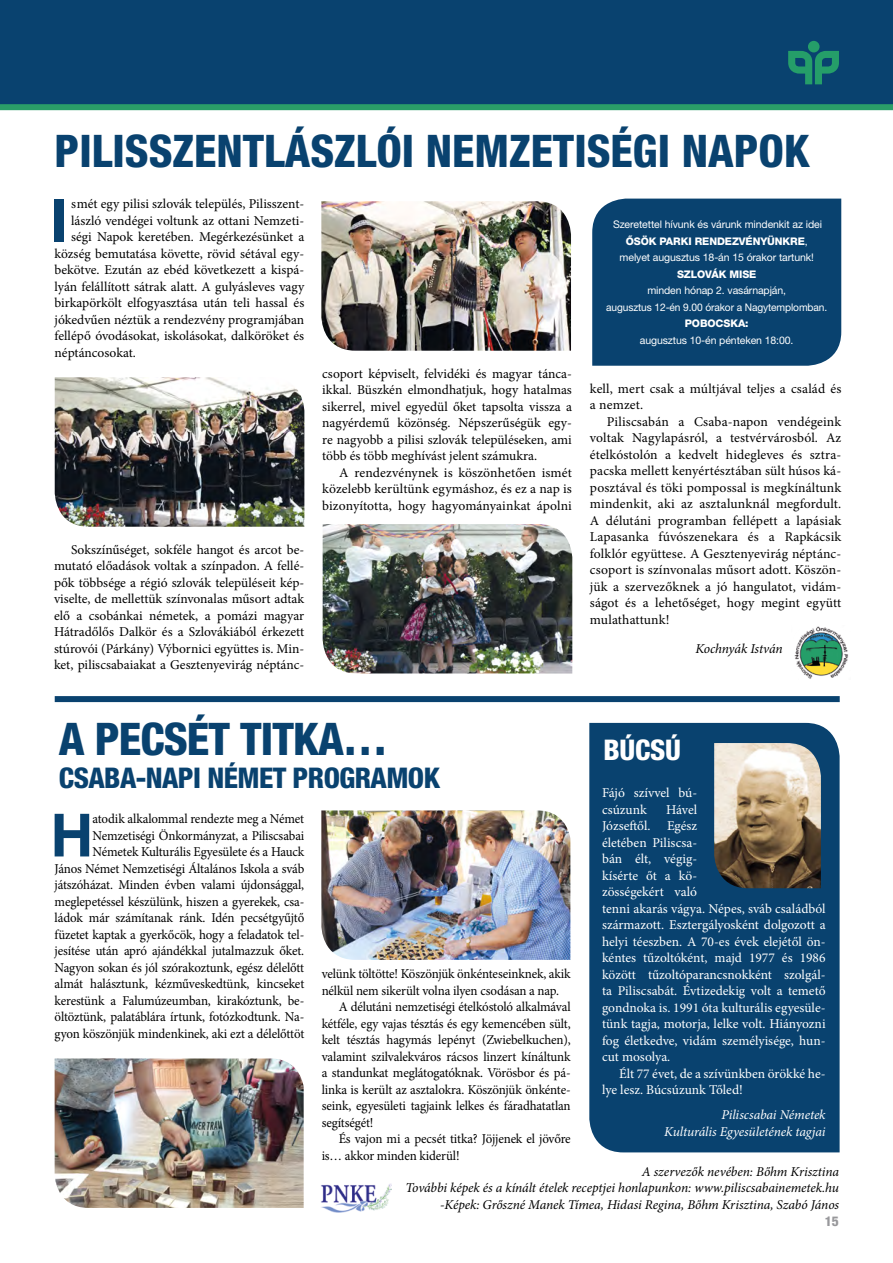
<style>
.page{position:relative;width:893px;height:1263px;background:#fff}
.page>*{position:absolute;margin:0;border:0;box-sizing:border-box;transform-origin:0 0}
.t1{font:700 59.7px "Helvetica Neue LT Pro";color:#09426f;scale:.96 1}
.t2{font:700 59.7px "Helvetica Neue LT Pro";color:#09426f}
.t3{font:800 condensed 45px "Helvetica Neue LT Pro";color:#09426f}
.t4{font:800 condensed 45px "Helvetica Neue LT Pro";letter-spacing:-.02em;color:#09426f}
.t5{font:800 condensed 28.5px "Helvetica Neue LT Pro";letter-spacing:-.02em;color:#09426f}
.t6{font:800 condensed 28.5px "Helvetica Neue LT Pro";letter-spacing:-.01em;color:#fff}
.t7{font:13.5px/16.5px "Minion Pro";letter-spacing:-.01em;color:#000;text-align:justify}
.t8{font:13.5px/16.5px "Minion Pro";letter-spacing:-.01em;color:#000;text-align:right;scale:.96 1}
.t9{font:13.5px/16.5px "Minion Pro";color:#fff}
.t10{font:italic 13.5px/16.5px "Minion Pro";letter-spacing:-.01em;color:#000;text-align:right}
.t11{font:italic 13.5px/16.5px "Minion Pro";letter-spacing:-.01em;color:#fff;text-align:right}
.t12{font:13.5px/16.5px "Minion Pro";letter-spacing:.01em;color:#000}
.t13{font:800 condensed 13.5px "Helvetica Neue LT Pro";color:#98989b}
.t14{font:10.5px/16.5px "Helvetica Neue LT Pro";letter-spacing:-.01em;color:#fff;text-align:center}
.t15{font:800 10.5px "Helvetica Neue LT Pro";letter-spacing:-.01em;color:#fff}
.s1{font-weight:800}
</style>
<div class="page">
<div style="left:0;top:0;width:893px;height:104px;background:#09426f"></div>
<div style="left:808px;top:41px;width:12px;height:11px;background:#259e69;border-radius:50%"></div>
<svg style="left:788px;top:51px;width:51px;height:33px;background:#19776b"></svg>
<div style="left:0;top:104px;width:893px;height:6px;background:#2a9e68"></div>
<div style="left:592px;top:199px;width:249px;height:167px;background:#09426f"></div>
<div style="left:55px;top:696px;width:785px;height:6px;background:#09426f"></div>
<div style="left:589px;top:723px;width:251px;height:429px;background:#09426f"></div>
<img style="left:714px;top:743px;width:107px;height:145px">
<img style="left:794px;top:626px;width:54px;height:53px">
<img style="left:55px;top:1058px;width:249px;height:150px">
<img style="left:321px;top:1183px;width:70px;height:29px">
<img style="left:321px;top:810px;width:249px;height:150px">
<img style="left:55px;top:377px;width:249px;height:150px">
<img style="left:321px;top:201px;width:250px;height:150px">
<img style="left:323px;top:524px;width:249px;height:149px">
<h2 class="t3" style="left:55px;top:123px;width:756px">PILISSZENTLÁSZLÓI NEMZETISÉGI NAPOK</h2>
<h1 class="t2" style="left:50px;top:183px;width:19px">I</h1>
<p class="t7" style="left:71px;top:196px;width:235px">smét egy pilisi szlovák település, Pilisszent-</p>
<p class="t7" style="left:71px;top:212px;width:235px">lászló vendégei voltunk az ottani Nemzeti-</p>
<p class="t7" style="left:71px;top:229px;width:235px">ségi Napok keretében. Megérkezésünket a</p>
<p class="t7" style="left:55px;top:245px;width:251px">község bemutatása követte, rövid sétával egy-</p>
<p class="t7" style="left:55px;top:262px;width:251px">bekötve. Ezután az ebéd következett a kispá-</p>
<p class="t7" style="left:55px;top:278px;width:251px">lyán felállított sátrak alatt. A gulyásleves vagy</p>
<p class="t7" style="left:55px;top:295px;width:251px">birkapörkölt elfogyasztása után teli hassal és</p>
<p class="t7" style="left:55px;top:311px;width:251px">jókedvűen néztük a rendezvény programjában</p>
<p class="t7" style="left:55px;top:328px;width:251px">fellépő óvodásokat, iskolásokat, dalköröket és</p>
<p class="t7" style="left:55px;top:344px;width:83px">néptáncosokat.</p>
<p class="t7" style="left:54px;top:541px;width:252px;text-indent:17px">Sokszínűséget, sokféle hangot és arcot be&shy;mutató előadások voltak a színpadon. A fellé&shy;pők többsége a régió szlovák településeit kép&shy;viselte, de mellettük színvonalas műsort adtak elő a csobánkai németek, a pomázi magyar Hátradőlős Dalkör és a Szlovákiából érkezett stúrovói (Párkány) Výbornici együttes is. Min&shy;ket, piliscsabaiakat a Gesztenyevirág néptánc-</p>
<p class="t7" style="left:322px;top:365px;width:251px">csoport képviselt, felvidéki és magyar tánca&shy;ikkal. Büszkén elmondhatjuk, hogy hatalmas sikerrel, mivel egyedül őket tapsolta vissza a nagyérdemű közönség. Népszerűségük egy&shy;re nagyobb a pilisi szlovák településeken, ami több és több meghívást jelent számukra.</p>
<p class="t7" style="left:322px;top:464px;width:251px;text-indent:17px">A rendezvénynek is köszönhetően ismét közelebb kerültünk egymáshoz, és ez a nap is bizonyította, hogy hagyományainkat ápolni</p>
<h2 class="t4" style="left:59px;top:711px;width:330px">A PECSÉT TITKA…</h2>
<h3 class="t5" style="left:59px;top:760px;width:383px">CSABA-NAPI NÉMET PROGRAMOK</h3>
<h1 class="t1" style="left:51px;top:798px;width:46px">H</h1>
<p class="t8" style="left:55px;top:811px;width:262px">atodik alkalommal rendezte meg a Német Nemzetiségi Önkormányzat, a Piliscsabai Németek Kulturális Egyesülete és a Hauck<br>János Német Nemzetiségi Általános Iskola a sváb játszóházat. Minden évben valami újdonsággal, meglepetéssel készülünk, hiszen a gyerekek, csa&shy;ládok már számítanak ránk. Idén pecsétgyűjtő füzetet kaptak a gyerkőcök, hogy a feladatok tel&shy;jesítése után apró ajándékkal jutalmazzuk őket.<br>Nagyon sokan és jól szórakoztunk, egész délelőtt almát halásztunk, kézműveskedtünk, kincseket kerestünk a Falumúzeumban, kirakóztunk, be&shy;öltöztünk, palatáblára írtunk, fotózkodtunk. Na&shy;gyon köszönjük mindenkinek, aki ezt a délelőttöt</p>
<p class="t8" style="left:322px;top:966px;width:261px">velünk töltötte! Köszönjük önkénteseinknek, akik</p>
<p class="t8" style="left:322px;top:982px;width:249px">nélkül nem sikerült volna ilyen csodásan a nap.</p>
<p class="t8" style="left:339px;top:999px;width:243px">A délutáni nemzetiségi ételkóstoló alkalmával</p>
<p class="t8" style="left:322px;top:1015px;width:261px">kétféle, egy vajas tésztás és egy kemencében sült,</p>
<p class="t8" style="left:322px;top:1032px;width:261px">kelt tésztás hagymás lepényt (Zwiebelkuchen),</p>
<p class="t8" style="left:322px;top:1048px;width:261px">valamint szilvalekváros rácsos linzert kínáltunk</p>
<p class="t8" style="left:322px;top:1065px;width:261px">a standunkat meglátogatóknak. Vörösbor és pá-</p>
<p class="t8" style="left:322px;top:1081px;width:261px">linka is került az asztalokra. Köszönjük önkénte-</p>
<p class="t8" style="left:322px;top:1098px;width:261px">seink, egyesületi tagjaink lelkes és fáradhatatlan</p>
<p class="t8" style="left:322px;top:1114px;width:55px">segítségét!</p>
<p class="t8" style="left:339px;top:1131px;width:243px">És vajon mi a pecsét titka? Jöjjenek el jövőre</p>
<p class="t8" style="left:322px;top:1147px;width:145px">is… akkor minden kiderül!</p>
<p class="t14" style="left:613px;top:216px;width:211px">Szeretettel hívunk és várunk mindenkit az idei<br><span class="s1">ŐSÖK PARKI RENDEZVÉNYÜNKRE</span>, melyet augusztus 18-án 15 órakor tartunk!</p>
<p class="t15" style="left:677px;top:268px;width:81px">SZLOVÁK MISE</p>
<p class="t14" style="left:606px;top:282px;width:223px">minden hónap 2. vasárnapján,<br>augusztus 12-én 9.00 órakor a Nagytemplomban.</p>
<p class="t15" style="left:685px;top:317px;width:65px">POBOCSKA:</p>
<p class="t14" style="left:640px;top:331px;width:155px">augusztus 10-én pénteken 18:00.</p>
<p class="t12" style="left:590px;top:380px;width:253px">kell, mert csak a múltjával teljes a család és a nemzet.</p>
<p class="t7" style="left:590px;top:413px;width:253px;text-indent:17px">Piliscsabán a Csaba-napon vendégeink voltak Nagylapásról, a testvérvárosból. Az ételkóstolón a kedvelt hidegleves és sztra&shy;pacska mellett kenyértésztában sült húsos ká&shy;posztával és töki pompossal is megkínáltunk mindenkit, aki az asztalunknál megfordult.<br>A délutáni programban fellépett a lapásiak Lapasanka fúvószenekara és a Rapkácsik folklór együttese. A Gesztenyevirág néptánc&shy;csoport is színvonalas műsort adott. Köszön&shy;jük a szervezőknek a jó hangulatot, vidám&shy;ságot és a lehetőséget, hogy megint együtt mulathattunk!</p>
<p class="t10" style="left:695px;top:641px;width:89px">Kochnyák István</p>
<h3 class="t6" style="left:603px;top:732px;width:79px">BÚCSÚ</h3>
<p class="t9" style="left:602px;top:784px;width:97px">Fájó szívvel bú&shy;csúzunk</p>
<p class="t9" style="left:602px;top:801px;width:225px;text-indent:64px">Hável<br>Józseftől. Egész<br>életében Piliscsa-<br>bán élt, végig-<br>kísérte őt a kö-<br>zösségekért való<br>tenni akarás vágya. Népes, sváb családból származott. Esztergályosként dolgozott a helyi téeszben. A 70-es évek elejétől ön&shy;kéntes tűzoltóként, majd 1977 és 1986 között tűzoltóparancsnokként szolgál&shy;ta Piliscsabát. Évtizedekig volt a temető gondnoka is. 1991 óta kulturális egyesüle&shy;tünk tagja, motorja, lelke volt. Hiányozni fog életkedve, vidám személyisége, hun&shy;cut mosolya.</p>
<p class="t9" style="left:602px;top:1065px;width:225px;text-indent:17px">Élt 77 évet, de a szívünkben örökké he&shy;lye lesz. Búcsúzunk Tőled!</p>
<p class="t11" style="left:664px;top:1106px;width:163px">Piliscsabai Németek<br>Kulturális Egyesületének tagjai</p>
<p class="t10" style="left:405px;top:1163px;width:435px">A szervezők nevében: Bőhm Krisztina<br>További képek és a kínált ételek receptjei honlapunkon: www.piliscsabainemetek.hu -Képek: Grőszné Manek Tímea, Hidasi Regina, Bőhm Krisztina, Szabó János</p>
<p class="t13" style="left:825px;top:1212px;width:16px">15</p>
</div>
